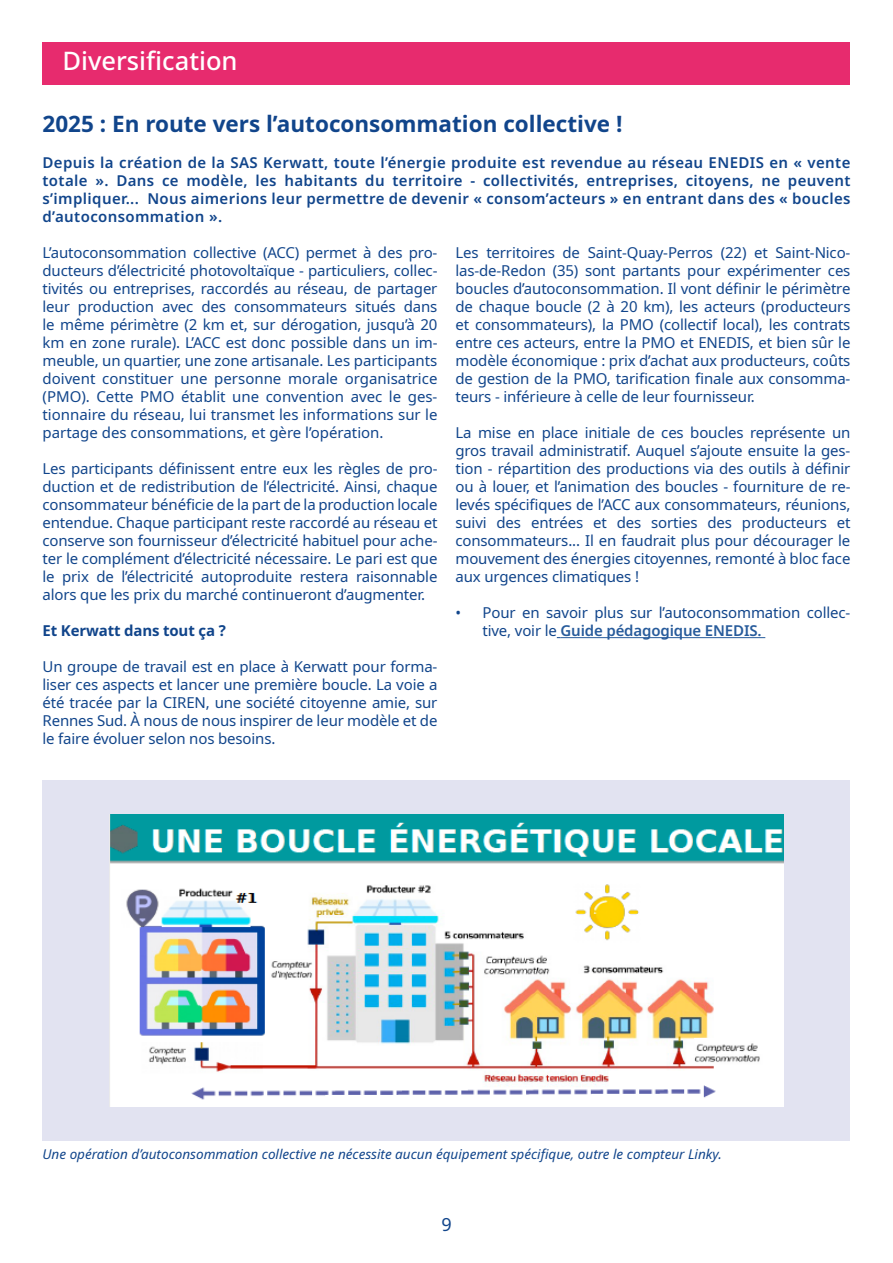
<style>
.page{position:relative;width:893px;height:1263px;background:#fff}
.page>*{position:absolute;margin:0;border:0;box-sizing:border-box;transform-origin:0 0}
.t1{font:500 25.5px "Noto Sans";color:#fff}
.t2{font:700 22.5px "Noto Sans";color:#11458b}
.t3{font:18px "Noto Sans";color:#11458b}
.t4{font:15px/18px "Noto Sans";letter-spacing:-.01em;color:#11458b;text-align:justify}
.t5{font:600 15px/18px "Noto Sans";letter-spacing:.025em;color:#11458b;text-align:justify}
.t6{font:700 15px "Noto Sans";letter-spacing:-.01em;color:#11458b}
.t7{font:italic 13.5px "Noto Sans";color:#11458b}
.s1{font-weight:600;color:#275b9b}
</style>
<div class="page">
<hr style="left:561px;top:637px;width:204px;height:1px;background:#275b9b">
<div style="left:43px;top:43px;width:807px;height:42px;background:#e72b6e"></div>
<div style="left:43px;top:781px;width:807px;height:360px;background:#e2e3f1"></div>
<img style="left:110px;top:814px;width:673px;height:293px">
<h1 class="t1" style="left:62px;top:46px;width:177px">Diversification</h1>
<h2 class="t2" style="left:43px;top:108px;width:581px">2025 : En route vers l’autoconsommation collective !</h2>
<p class="t5" style="left:43px;top:154px;width:809px">Depuis la création de la SAS Kerwatt, toute l’énergie produite est revendue au réseau ENEDIS en « vente totale ». Dans ce modèle, les habitants du territoire - collectivités, entreprises, citoyens, ne peuvent s’impliquer... Nous aimerions leur permettre de devenir « consom’acteurs » en entrant dans des « boucles d’autoconsommation ».</p>
<p class="t4" style="left:43px;top:244px;width:396px">L’autoconsommation collective (ACC) permet à des pro&shy;ducteurs d’électricité photovoltaïque - particuliers, collec&shy;tivités ou entreprises, raccordés au réseau, de partager leur production avec des consommateurs situés dans le même périmètre (2 km et, sur dérogation, jusqu’à 20 km en zone rurale). L’ACC est donc possible dans un im&shy;meuble, un quartier, une zone artisanale. Les participants doivent constituer une personne morale organisatrice (PMO). Cette PMO établit une convention avec le ges&shy;tionnaire du réseau, lui transmet les informations sur le partage des consommations, et gère l’opération.</p>
<p class="t4" style="left:43px;top:460px;width:396px">Les participants définissent entre eux les règles de pro&shy;duction et de redistribution de l’électricité. Ainsi, chaque consommateur bénéficie de la part de la production locale entendue. Chaque participant reste raccordé au réseau et conserve son fournisseur d’électricité habituel pour ache&shy;ter le complément d’électricité nécessaire. Le pari est que le prix de l’électricité autoproduite restera raisonnable alors que les prix du marché continueront d’augmenter.</p>
<p class="t6" style="left:43px;top:620px;width:185px">Et Kerwatt dans tout ça ?</p>
<p class="t4" style="left:43px;top:658px;width:396px">Un groupe de travail est en place à Kerwatt pour forma&shy;liser ces aspects et lancer une première boucle. La voie a été tracée par la CIREN, une société citoyenne amie, sur Rennes Sud. À nous de nous inspirer de leur modèle et de le faire évoluer selon nos besoins.</p>
<p class="t4" style="left:455px;top:244px;width:396px">Les territoires de Saint-Quay-Perros (22) et Saint-Nico&shy;las-de-Redon (35) sont partants pour expérimenter ces boucles d’autoconsommation. Il vont définir le périmètre de chaque boucle (2 à 20 km), les acteurs (producteurs et consommateurs), la PMO (collectif local), les contrats entre ces acteurs, entre la PMO et ENEDIS, et bien sûr le modèle économique : prix d’achat aux producteurs, coûts de gestion de la PMO, tarification finale aux consomma&shy;teurs - inférieure à celle de leur fournisseur.</p>
<p class="t4" style="left:455px;top:424px;width:396px">La mise en place initiale de ces boucles représente un gros travail administratif. Auquel s’ajoute ensuite la ges&shy;tion - répartition des productions via des outils à définir ou à louer, et l’animation des boucles - fourniture de re&shy;levés spécifiques de l’ACC aux consommateurs, réunions, suivi des entrées et des sorties des producteurs et consommateurs... Il en faudrait plus pour décourager le mouvement des énergies citoyennes, remonté à bloc face aux urgences climatiques !</p>
<p class="t4" style="left:482px;top:604px;width:369px;text-indent:-27px">• Pour en savoir plus sur l’autoconsommation collec&shy;tive, voir le <span class="s1">Guide pédagogique ENEDIS.</span></p>
<p class="t7" style="left:43px;top:1144px;width:681px">Une opération d’autoconsommation collective ne nécessite aucun équipement spécifique, outre le compteur Linky.</p>
<p class="t3" style="left:441px;top:1212px;width:12px">9</p>
</div>
